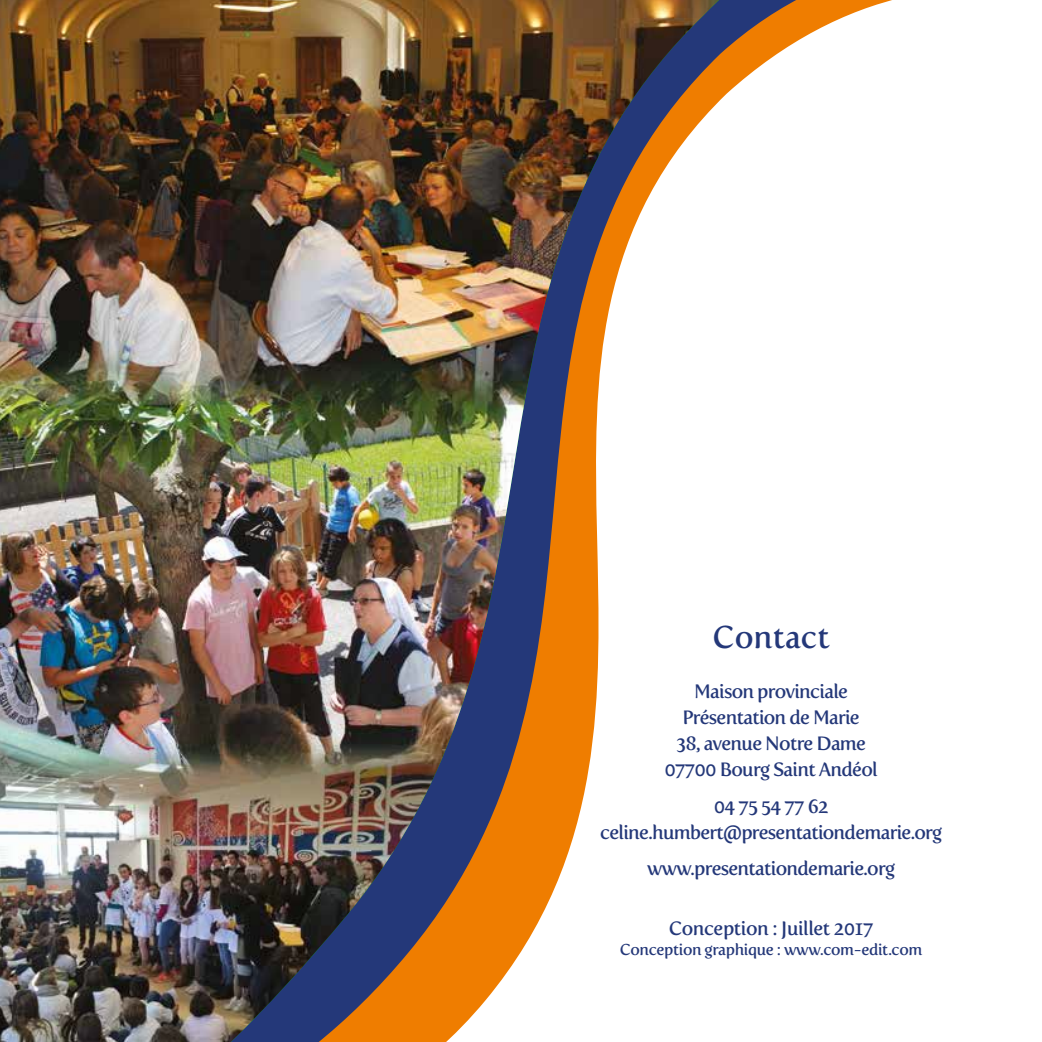
<style>
.page{position:relative;width:1042px;height:1042px;background:#fff}
.page>*{position:absolute;margin:0;border:0;box-sizing:border-box;transform-origin:0 0}
.t1{font:31.5px "Fertigo Pro";color:#243879}
.t2{font:19.25px/26.2px "Fertigo Pro";letter-spacing:-.04em;color:#243879;text-align:center}
.t3{font:15.75px "Fertigo Pro";letter-spacing:-.025em;color:#243879}
</style>
<div class="page">
<svg style="left:719px;top:0;width:173px;height:101px"></svg>
<img style="left:0;top:0;width:719px;height:1042px">
<h1 class="t1" style="left:712px;top:619px;width:118px">Contact</h1>
<p class="t2" style="left:664px;top:678px;width:215px">Maison provinciale<br>Présentation de Marie<br>38, avenue Notre Dame<br>07700 Bourg Saint Andéol</p>
<p class="t2" style="left:600px;top:793px;width:343px">04 75 54 77 62 celine.humbert@presentationdemarie.org</p>
<p class="t2" style="left:647px;top:855px;width:249px">www.presentationdemarie.org</p>
<p class="t2" style="left:669px;top:915px;width:206px">Conception : Juillet 2017</p>
<p class="t3" style="left:620px;top:940px;width:304px">Conception graphique : www.com-edit.com</p>
</div>
